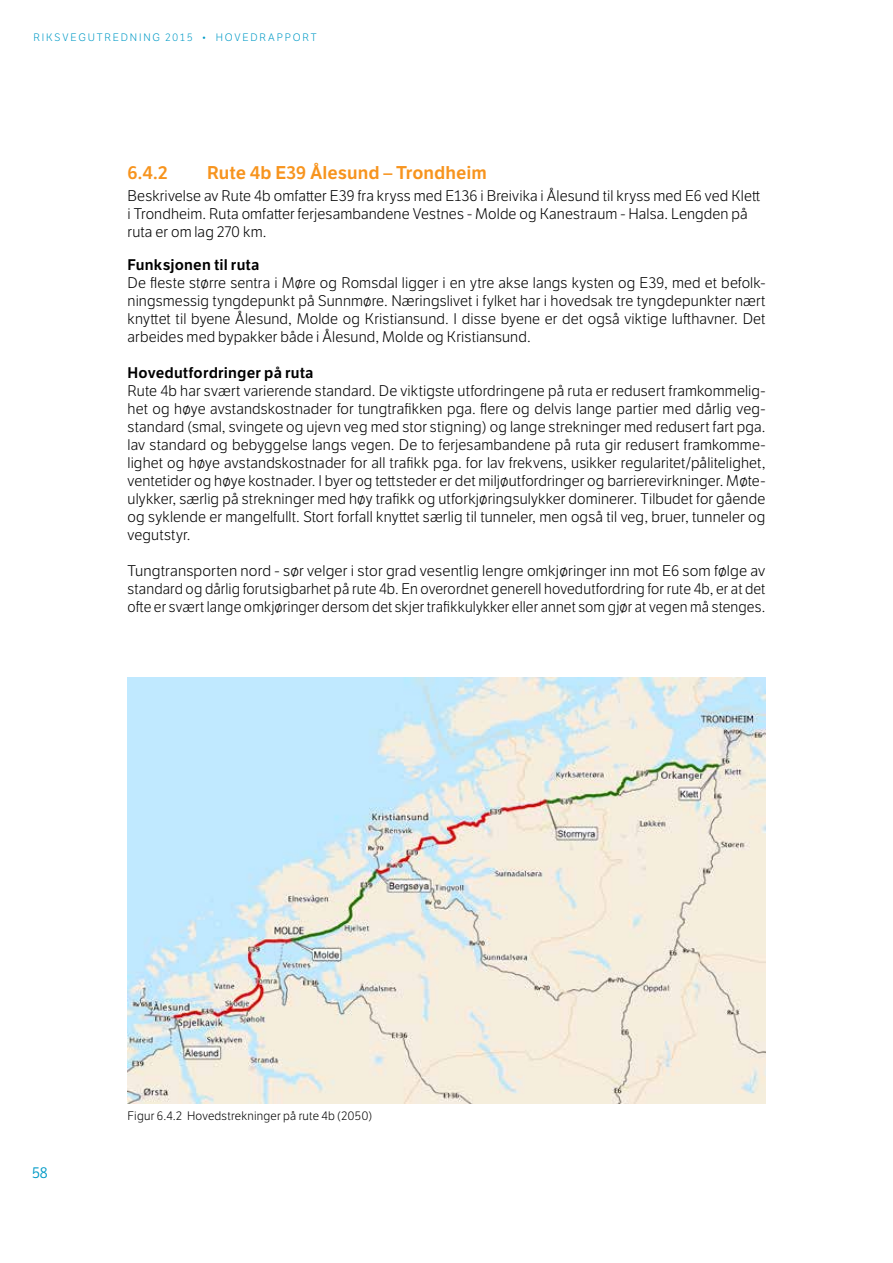
<style>
.page{position:relative;width:893px;height:1263px;background:#fff}
.page>*{position:absolute;margin:0;border:0;box-sizing:border-box;transform-origin:0 0}
.t1{font:600 18px "LFT Etica";letter-spacing:.005em;color:#f7941e}
.Tittel_4{font:300 15px/18px "LFT Etica";letter-spacing:.01em;color:#000;text-align:justify}
.Brødtekst{font:300 15px/18px "LFT Etica";letter-spacing:.01em;color:#000}
.Tittel_4-2{font:600 15px "LFT Etica";letter-spacing:.01em;color:#000}
.t2{font:15px "LFT Etica";color:#009ac6}
.Tabell{font:300 12px "LFT Etica";letter-spacing:.015em;color:#000}
.t3{font:300 10.5px "LFT Etica";letter-spacing:.175em;color:#009ac6}
</style>
<div class="page">
<img style="left:128px;top:678px;width:637px;height:425px">
<p class="t3" style="left:34px;top:32px;width:285px">RIKSVEGUTREDNING 2015 • HOVEDRAPPORT</p>
<p class="t1" style="left:128px;top:161px;width:42px">6.4.2</p>
<p class="t1" style="left:207px;top:161px;width:281px">Rute 4b E39 Ålesund – Trondheim</p>
<p class="Tittel_4" style="left:128px;top:187px;width:634px;text-align:left">Beskrivelse av Rute 4b omfatter E39 fra kryss med E136 i Breivika i Ålesund til kryss med E6 ved Klett i Trondheim. Ruta omfatter ferjesambandene Vestnes - Molde og Kanestraum - Halsa. Lengden på ruta er om lag 270 km.</p>
<p class="Tittel_4-2" style="left:128px;top:256px;width:133px">Funksjonen til ruta</p>
<p class="Tittel_4" style="left:128px;top:274px;width:639px">De fleste større sentra i Møre og Romsdal ligger i en ytre akse langs kysten og E39, med et befolk&shy;ningsmessig tyngdepunkt på Sunnmøre. Næringslivet i fylket har i hovedsak tre tyngdepunkter nært knyttet til byene Ålesund, Molde og Kristiansund. I disse byene er det også viktige lufthavner. Det arbeides med bypakker både i Ålesund, Molde og Kristiansund.</p>
<p class="Tittel_4-2" style="left:128px;top:364px;width:188px">Hovedutfordringer på ruta</p>
<p class="Tittel_4" style="left:128px;top:382px;width:639px">Rute 4b har svært varierende standard. De viktigste utfordringene på ruta er redusert framkommelig&shy;het og høye avstandskostnader for tungtrafikken pga. flere og delvis lange partier med dårlig veg&shy;standard (smal, svingete og ujevn veg med stor stigning) og lange strekninger med redusert fart pga. lav standard og bebyggelse langs vegen. De to ferjesambandene på ruta gir redusert framkomme&shy;lighet og høye avstandskostnader for all trafikk pga. for lav frekvens, usikker regularitet/pålitelighet, ventetider og høye kostnader. I byer og tettsteder er det miljøutfordringer og barrierevirkninger. Møte&shy;ulykker, særlig på strekninger med høy trafikk og utforkjøringsulykker dominerer. Tilbudet for gående og syklende er mangelfullt. Stort forfall knyttet særlig til tunneler, men også til veg, bruer, tunneler og vegutstyr.</p>
<p class="Brødtekst" style="left:128px;top:562px;width:639px">Tungtransporten nord - sør velger i stor grad vesentlig lengre omkjøringer inn mot E6 som følge av standard og dårlig forutsigbarhet på rute 4b. En overordnet generell hovedutfordring for rute 4b, er at det</p>
<p class="Brødtekst" style="left:128px;top:598px;width:639px">ofte er svært lange omkjøringer dersom det skjer trafikkulykker eller annet som gjør at vegen må stenges.</p>
<p class="t2" style="left:32px;top:1164px;width:17px">58</p>
<p class="Tabell" style="left:128px;top:1109px;width:246px">Figur 6.4.2 Hovedstrekninger på rute 4b (2050)</p>
</div>
